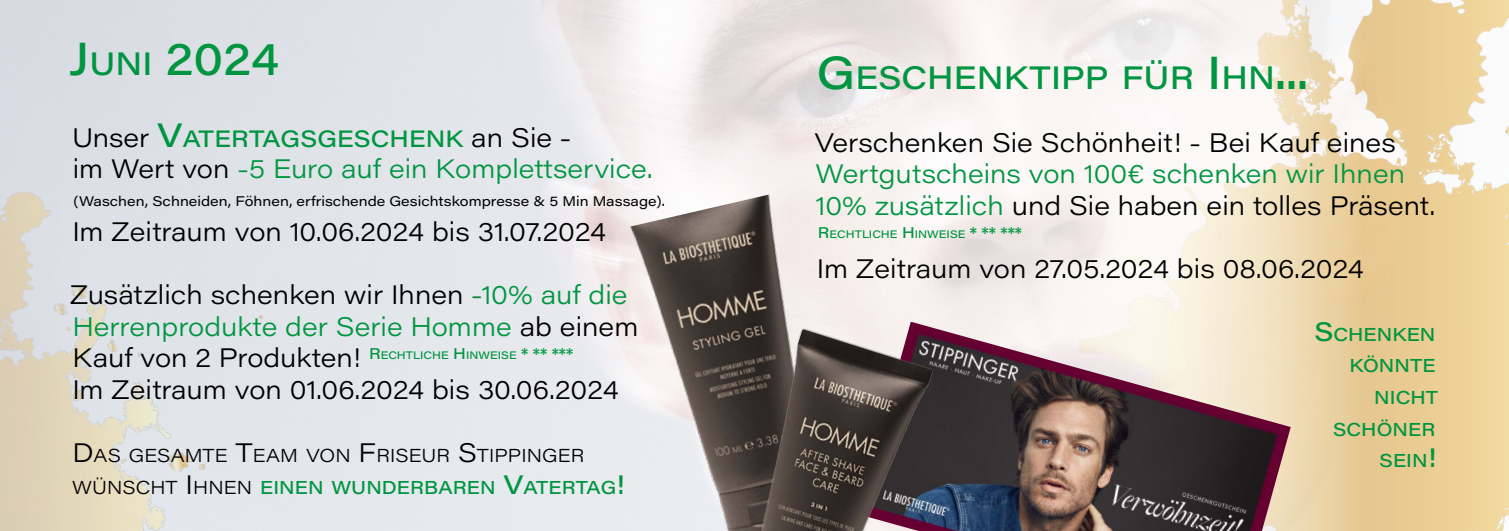
<style>
.page{position:relative;width:1509px;height:531px;background:#fff}
.page>*{position:absolute;margin:0;border:0;box-sizing:border-box;transform-origin:0 0}
.t1{font:500 45.5px "Acumin Pro Wide";color:#009641}
.t2{font:500 31.85px "Acumin Pro Wide";letter-spacing:.005em;color:#009641}
.t3{font:300 26.25px/31.5px "Acumin Pro Wide";color:#000}
.t4{font:300 26.25px/31.5px "Acumin Pro Wide";color:#009641}
.t5{font:500 23.28px "Acumin Pro Wide";letter-spacing:.005em;color:#009641}
.t6{font:300 18.38px/31.5px "Acumin Pro Wide";letter-spacing:.005em;color:#000}
.t7{font:500 18.38px/31.5px "Acumin Pro Wide";letter-spacing:.005em;color:#009641;text-align:right}
.t8{font:13.65px "Acumin Pro Wide";color:#000}
.t9{font:500 10.67px "Acumin Pro Wide";letter-spacing:.005em;color:#009641}
.s1{font-size:31.85px}
.s2{font-weight:300;font-size:26.25px;color:#000}
.s3{font-size:33.25px}
.s4{color:#000}
.s5{color:#108337}
.s6{color:#009641}
.s7{font-size:26.25px}
.s8{font-weight:500;color:#009641}
.s9{font-weight:500;font-size:26.25px;color:#009641}
.s10{font-size:45.5px}
.s11{font-size:15.22px}
</style>
<div class="page">
<img style="left:947px;top:0;width:561px;height:531px">
<img style="left:1055px;top:322px;width:235px;height:209px">
<img style="left:513px;top:174px;width:428px;height:357px">
<img style="left:0;top:126px;width:364px;height:405px">
<img style="left:621px;top:204px;width:434px;height:327px">
<h1 class="t1" style="left:69px;top:27px;width:212px">J<span class="s1">UNI</span> 2024</h1>
<p class="t5" style="left:72px;top:122px;width:500px"><span class="s2">Unser</span> <span class="s3">V</span>ATERTAGSGESCHENK <span class="s2">an Sie -</span></p>
<p class="t4" style="left:73px;top:152px;width:581px"><span class="s4">im Wert von</span> -5 Euro auf ein Komplettservice<span class="s5">.</span></p>
<p class="t8" style="left:73px;top:191px;width:593px">(Waschen, Schneiden, Föhnen, erfrischende Gesichtskompresse &amp; 5 Min Massage).</p>
<p class="t3" style="left:72px;top:215px;width:535px">Im Zeitraum von 10.06.2024 bis 31.07.2024</p>
<p class="t3" style="left:70px;top:278px;width:569px">Zusätzlich schenken wir Ihnen <span class="s5">-</span><span class="s6">10% auf die Herrenprodukte der Serie Homme</span> ab einem Kauf von 2 Produkten! <sup>R</sup> <sup>ECHTLICHE</sup> <sup>H</sup> <sup>INWEISE</sup> <sup>*</sup> <sup>**</sup> <sup>***<br></sup>Im Zeitraum von 01.06.2024 bis 30.06.2024</p>
<p class="t6" style="left:72px;top:439px;width:554px"><span class="s7">D</span>AS GESAMTE <span class="s7">T</span>EAM VON <span class="s7">F</span>RISEUR <span class="s7">S</span>TIPPINGER<br>WÜNSCHT <span class="s7">I</span> HNEN <span class="s8">EINEN WUNDERBAREN</span> <span class="s9">V</span><span class="s8">ATERTAG</span><span class="s9">!</span></p>
<p class="t2" style="left:816px;top:55px;width:492px"><span class="s10">G</span>ESCHENKTIPP FÜR <span class="s10">I</span> HN<span class="s10">...</span></p>
<p class="t3" style="left:814px;top:126px;width:583px">Verschenken Sie Schönheit! - Bei Kauf eines</p>
<p class="t4" style="left:815px;top:157px;width:621px">Wertgutscheins von 100€ schenken wir Ihnen<br>10% zusätzlich <span class="s4">und Sie haben ein tolles Präsent.</span></p>
<p class="t9" style="left:817px;top:226px;width:206px"><span class="s11">R</span> ECHTLICHE <span class="s11">H</span> INWEISE <span class="s11">* ** ***</span></p>
<p class="t3" style="left:816px;top:252px;width:548px">Im Zeitraum von 27.05.2024 bis 08.06.2024</p>
<p class="t7" style="left:1314px;top:318px;width:125px"><span class="s7">S</span>CHENKEN<br>KÖNNTE<br>NICHT<br>SCHÖNER<br>SEIN<span class="s7">!</span></p>
</div>
